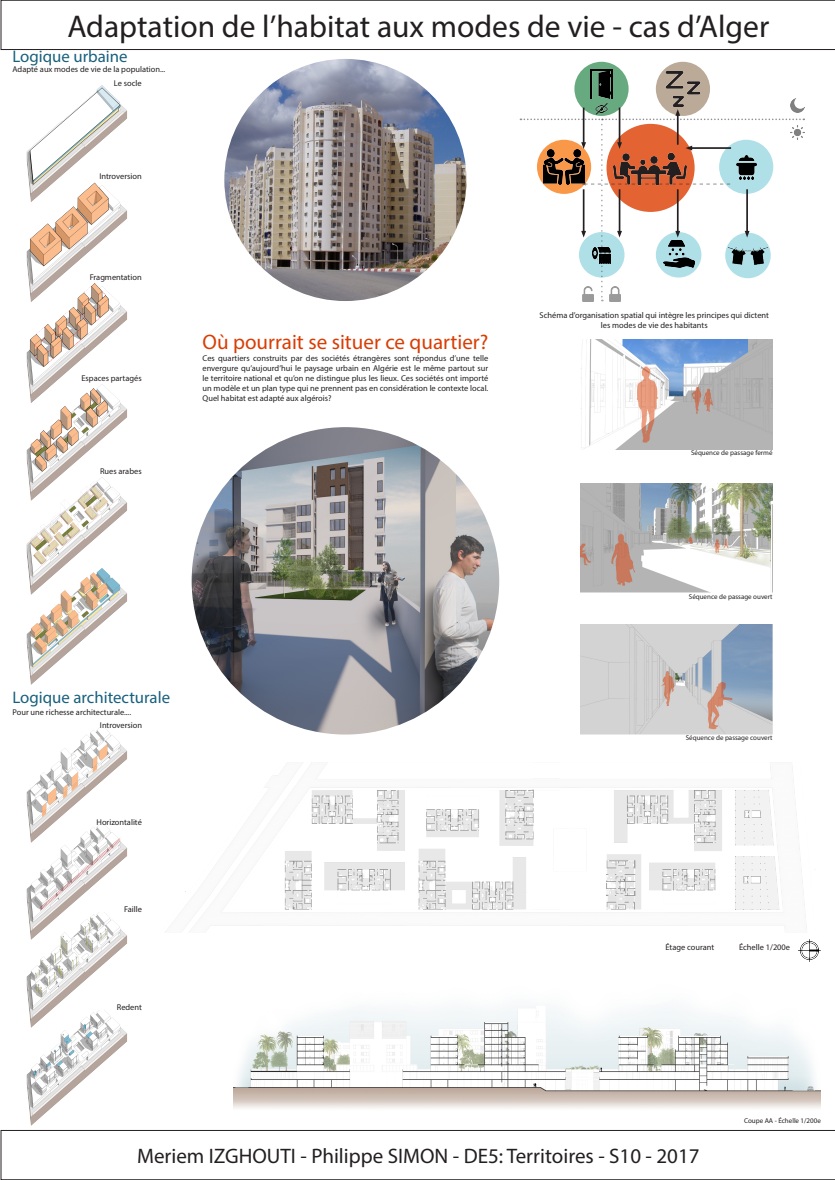
<style>
.page{position:relative;width:835px;height:1180px;background:#fff}
.page>*{position:absolute;margin:0;border:0;box-sizing:border-box;transform-origin:0 0}
._18{font:31.5px "Myriad Pro";color:#231f20}
._18-2{font:21px "Myriad Pro";color:#231f20}
._24{font:21px "Myriad Pro";color:#d93d04}
._24-2{font:16.8px "Myriad Pro";color:#17607d}
._24-3{font:8.4px/10.1px "Myriad Pro";color:#231f20;text-align:justify}
._24_2{font:8.4px/10.1px "Myriad Pro";color:#231f20;text-align:center}
._20{font:7px "Myriad Pro";color:#231f20}
</style>
<div class="page">
<svg style="left:1px;top:0;width:833px;height:50px"></svg>
<svg style="left:1px;top:1130px;width:833px;height:50px"></svg>
<img style="left:165px;top:762px;width:642px;height:170px">
<img style="left:233px;top:1006px;width:587px;height:102px">
<img style="left:798px;top:939px;width:22px;height:22px">
<img style="left:224px;top:59px;width:242px;height:242px;border-radius:121px">
<img style="left:26px;top:405px;width:101px;height:69px">
<img style="left:26px;top:474px;width:101px;height:91px">
<img style="left:26px;top:85px;width:101px;height:94px">
<img style="left:26px;top:179px;width:101px;height:101px">
<img style="left:26px;top:280px;width:101px;height:125px">
<img style="left:26px;top:565px;width:101px;height:120px">
<img style="left:26px;top:728px;width:101px;height:97px">
<img style="left:26px;top:945px;width:99px;height:65px">
<img style="left:26px;top:825px;width:101px;height:120px">
<img style="left:26px;top:1010px;width:101px;height:116px">
<div style="left:655px;top:62px;width:55px;height:54px;background:#baaa97;border-radius:50%"></div>
<div style="left:574px;top:62px;width:54px;height:54px;background:#67aa80;border-radius:50%"></div>
<img style="left:590px;top:70px;width:22px;height:29px">
<img style="left:665px;top:71px;width:35px;height:31px">
<svg style="left:520px;top:102px;width:284px;height:199px"></svg>
<img style="left:192px;top:427px;width:307px;height:307px;border-radius:153px">
<img style="left:581px;top:339px;width:191px;height:110px">
<img style="left:580px;top:625px;width:192px;height:109px">
<img style="left:580px;top:484px;width:192px;height:109px">
<p class="_18" style="left:67px;top:7px;width:703px">Adaptation de l’habitat aux modes de vie - cas d’Alger</p>
<p class="_24-2" style="left:13px;top:46px;width:116px">Logique urbaine</p>
<p class="_24-3" style="left:13px;top:64px;width:154px">Adapté aux modes de vie de la population...</p>
<p class="_24_2" style="left:114px;top:78px;width:29px">Le socle</p>
<p class="_24_2" style="left:99px;top:171px;width:44px">Introversion</p>
<p class="_24_2" style="left:90px;top:272px;width:53px">Fragmentation</p>
<p class="_24_2" style="left:81px;top:373px;width:62px">Espaces partagés</p>
<p class="_24_2" style="left:100px;top:466px;width:43px">Rues arabes</p>
<p class="_24" style="left:202px;top:329px;width:287px">Où pourrait se situer ce quartier?</p>
<p class="_24-3" style="left:202px;top:353px;width:287px">Ces quartiers construits par des sociétés étrangères sont répondus d’une telle envergure qu’aujourd’hui le paysage urbain en Algérie est le même partout sur le territoire national et qu’on ne distingue plus les lieux. Ces sociétés ont importé un modèle et un plan type qui ne prennent pas en considération le contexte local.<br>Quel habitat est adapté aux algérois?</p>
<p class="_24-2" style="left:13px;top:687px;width:159px">Logique architecturale</p>
<p class="_24-3" style="left:13px;top:707px;width:120px">Pour une richesse architecturale....</p>
<p class="_24_2" style="left:100px;top:720px;width:44px">Introversion</p>
<p class="_24_2" style="left:96px;top:817px;width:47px">Horizontalité</p>
<p class="_24_2" style="left:124px;top:904px;width:19px">Faille</p>
<p class="_24_2" style="left:117px;top:1002px;width:27px">Redent</p>
<p class="_24_2" style="left:539px;top:310px;width:231px">Schéma d’organisation spatial qui intègre les principes qui dictent les modes de vie des habitants</p>
<p class="_20" style="left:690px;top:448px;width:83px">Séquence de passage fermé</p>
<p class="_20" style="left:688px;top:592px;width:85px">Séquence de passage ouvert</p>
<p class="_20" style="left:685px;top:733px;width:88px">Séquence de passage couvert</p>
<p class="_24_2" style="left:665px;top:942px;width:50px">Étage courant</p>
<p class="_24-3" style="left:739px;top:942px;width:53px">Échelle 1/200e</p>
<p class="_20" style="left:743px;top:1116px;width:78px">Coupe AA - Échelle 1/200e</p>
<p class="_18-2" style="left:137px;top:1143px;width:564px">Meriem IZGHOUTI - Philippe SIMON - DE5: Territoires - S10 - 2017</p>
</div>
